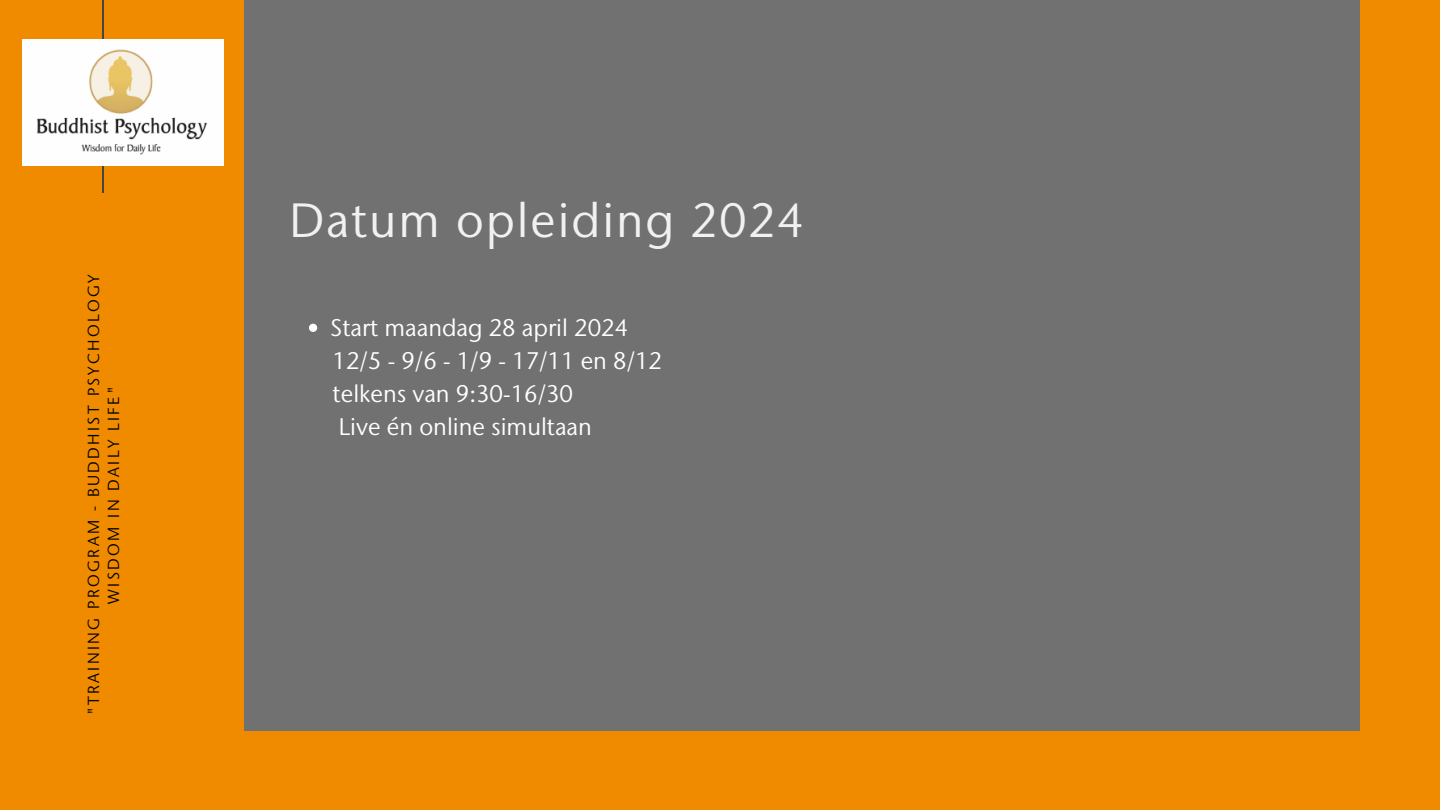
<style>
.page{position:relative;width:1440px;height:810px;background:#f08b00}
.page>*{position:absolute;margin:0;border:0;box-sizing:border-box;transform-origin:0 0}
.t1{font:48px "Stone Sans IIITC Pro";letter-spacing:.04em;color:#f1f1f1}
.t2{font:24px "Stone Sans IIITC Pro";color:#fff}
.t3{font:16px "Stone Sans IIITC Pro";letter-spacing:.15em;color:#000}
</style>
<div class="page">
<div style="left:244px;top:0;width:1115px;height:730px;background:#717171"></div>
<hr style="left:103px;top:0;width:1px;height:193px;background:#454545">
<img style="left:22px;top:40px;width:202px;height:126px">
<svg style="left:309px;top:324px;width:8px;height:8px"></svg>
<p class="t3" style="left:83px;top:715px;width:443px;rotate:-90deg">"TRAINING PROGRAM - BUDDHIST PSYCHOLOGY</p>
<p class="t3" style="left:103px;top:604px;width:219px;rotate:-90deg">WISDOM IN DAILY LIFE"</p>
<p class="t1" style="left:289px;top:188px;width:516px">Datum opleiding 2024</p>
<p class="t2" style="left:330px;top:311px;width:300px">Start maandag 28 april 2024</p>
<p class="t2" style="left:333px;top:344px;width:331px">12/5 - 9/6 - 1/9 - 17/11 en 8/12</p>
<p class="t2" style="left:333px;top:377px;width:242px">telkens van 9:30-16/30</p>
<p class="t2" style="left:339px;top:410px;width:255px">Live én online simultaan</p>
</div>
